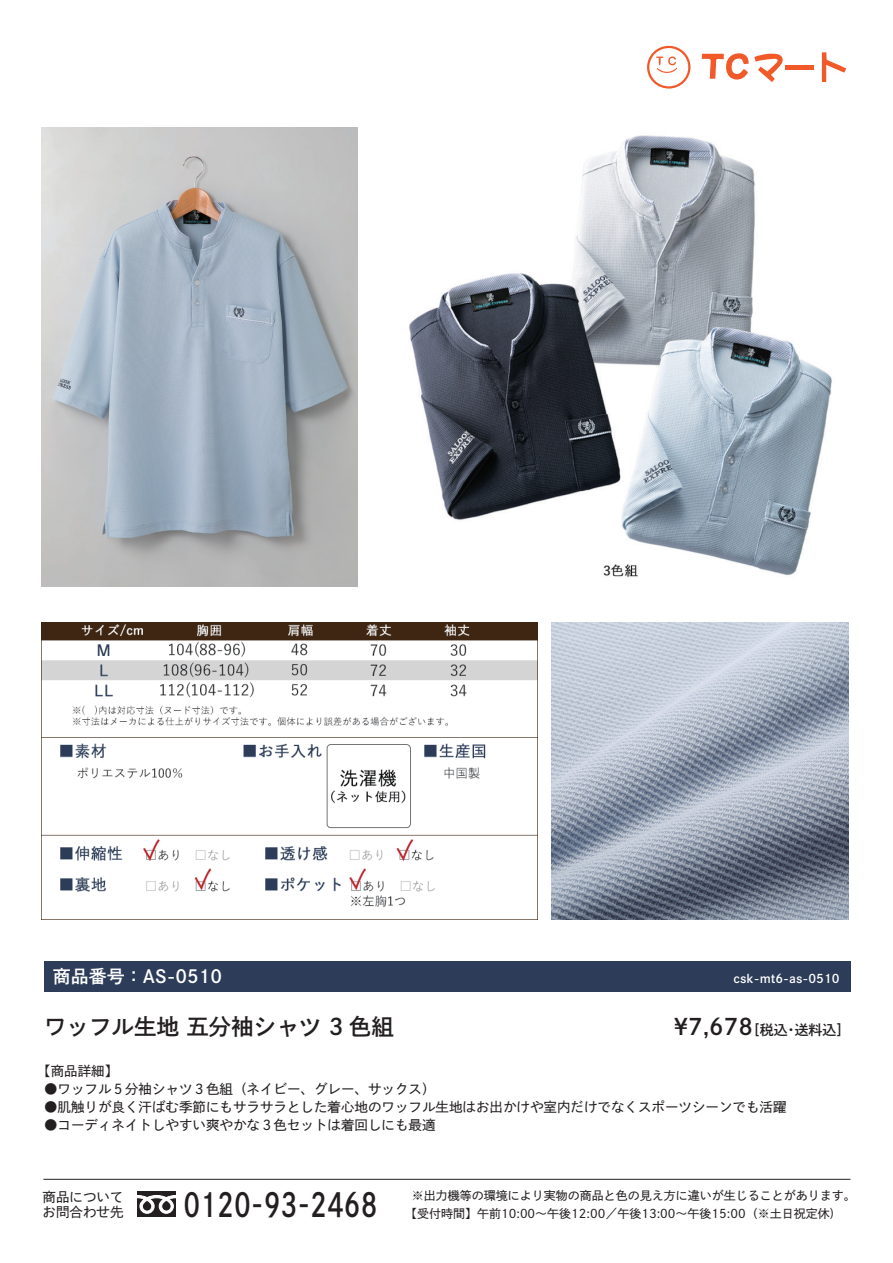
<style>
.page{position:relative;width:893px;height:1263px;background:#fff}
.page>*{position:absolute;margin:0;border:0;box-sizing:border-box;transform-origin:0 0}
.t1{font:32.55px "DNP Shuei Go Kin Std B";color:#231f20;scale:.8 1}
.t2{font:22.5px "DNP Shuei Go Kin Std B";color:#231f20}
.t3{font:18px "DNP Shuei Go Kin Std B";color:#fff}
.t4{font:13.95px "DNP Shuei Go Kin Std B";color:#231f20}
.t5{font:13.5px/15px "DNP Shuei Go Kin Std M";color:#231f20}
.t6{font:12px "DNP Shuei Go Kin Std M";color:#231f20}
.t7{font:12px "DNP Shuei Go Kin Std B";color:#fff}
.s1{font-size:22.5px}
</style>
<div class="page">
<img style="left:409px;top:135px;width:423px;height:442px">
<img style="left:552px;top:623px;width:296px;height:296px">
<img style="left:42px;top:623px;width:495px;height:284px">
<img style="left:41px;top:128px;width:317px;height:458px">
<div style="left:44px;top:961px;width:806px;height:31px;background:#2d3c59"></div>
<div style="left:137px;top:1191px;width:39px;height:26px;background:#231f20"></div>
<svg style="left:137px;top:1195px;width:39px;height:19px"></svg>
<hr style="left:43px;top:1179px;width:807px;height:1px;background:#231f20">
<svg style="left:822px;top:52px;width:24px;height:30px"></svg>
<svg style="left:702px;top:53px;width:81px;height:29px"></svg>
<div style="left:785px;top:65px;width:28px;height:5px;background:#f15929"></div>
<svg style="left:647px;top:46px;width:43px;height:43px"></svg>
<div style="left:649px;top:48px;width:39px;height:38px;background:#fff;border-radius:50%"></div>
<svg style="left:656px;top:56px;width:21px;height:17px"></svg>
<h3 class="t3" style="left:53px;top:964px;width:171px">商品番号：AS-0510</h3>
<p class="t7" style="left:733px;top:970px;width:108px">csk-mt6-as-0510</p>
<h2 class="t2" style="left:44px;top:1011px;width:351px">ワッフル生地 五分袖シャツ 3 色組</h2>
<p class="t4" style="left:674px;top:1020px;width:178px"><span class="s1">¥7,678</span>［税込・送料込］</p>
<p class="t5" style="left:37px;top:1064px;width:82px">【商品詳細】</p>
<p class="t5" style="left:44px;top:1082px;width:393px">●ワッフル５分袖シャツ３色組（ネイビー、グレー、サックス）</p>
<p class="t5" style="left:44px;top:1100px;width:744px">●肌触りが良く汗ばむ季節にもサラサラとした着心地のワッフル生地はお出かけや室内だけでなくスポーツシーンでも活躍</p>
<p class="t5" style="left:44px;top:1118px;width:393px">●コーディネイトしやすい爽やかな３色セットは着回しにも最適</p>
<p class="t5" style="left:43px;top:1189px;width:82px">商品についてお問合わせ先</p>
<h1 class="t1" style="left:184px;top:1182px;width:244px">0120-93-2468</h1>
<p class="t6" style="left:412px;top:1188px;width:445px">※出力機等の環境により実物の商品と色の見え方に違いが生じることがあります。</p>
<p class="t6" style="left:411px;top:1205px;width:436px">【受付時間】午前10:00～午後12:00／午後13:00～午後15:00（※土日祝定休)　</p>
</div>
